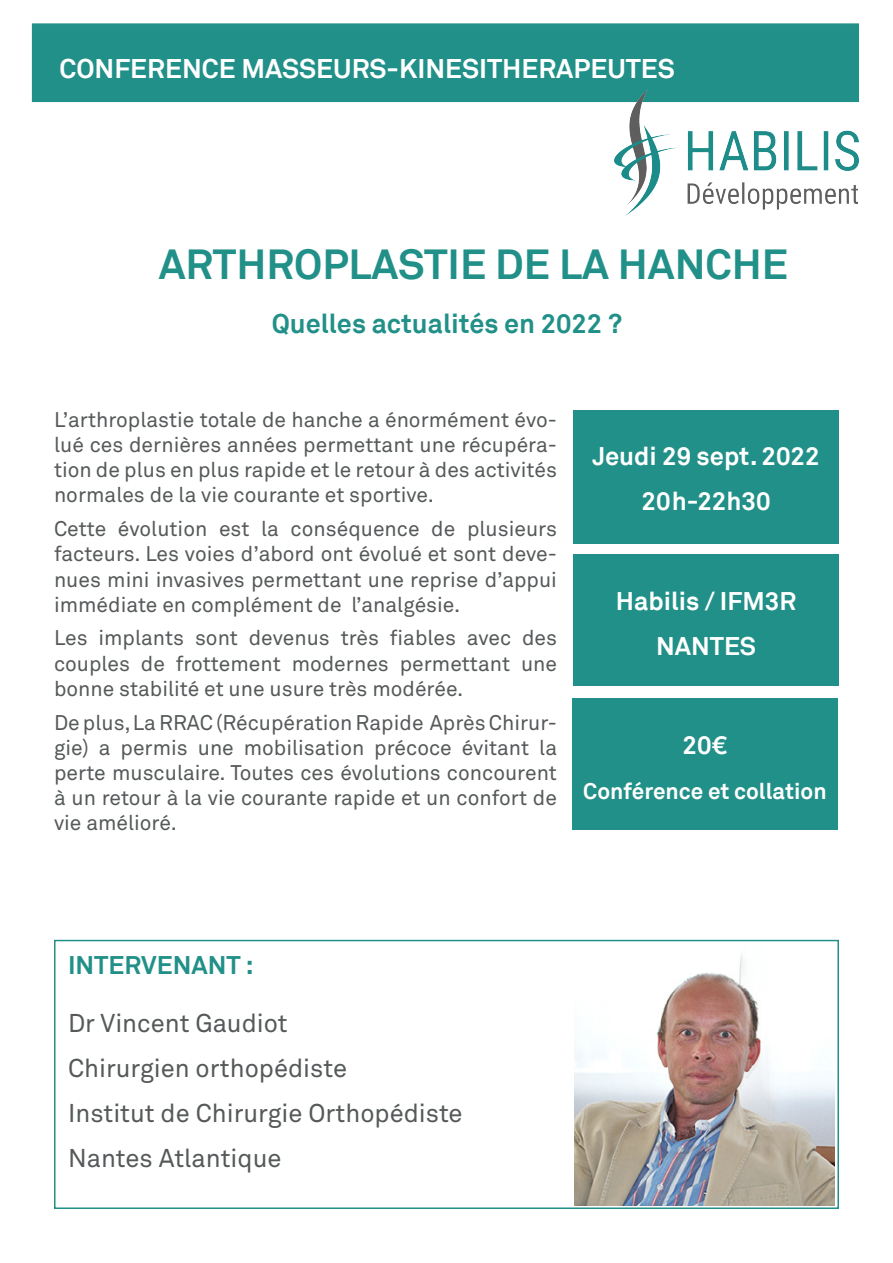
<style>
.page{position:relative;width:893px;height:1263px;background:#fff}
.page>*{position:absolute;margin:0;border:0;box-sizing:border-box;transform-origin:0 0}
.t1{font:700 42px "Akkurat";color:#219088}
.t2{font:700 27px "Akkurat";color:#fff}
.t3{font:700 27px "Akkurat";color:#219088}
.t4{font:25.5px/45px "Akkurat Pro";color:#55595a}
.t5{font:700 25.5px "Akkurat";color:#fff}
.t6{font:700 25.5px "Akkurat";color:#219088}
.t7{font:700 22.5px "Akkurat";color:#fff}
.t8{font:21px/25.2px "Akkurat Pro";color:#55595a;text-align:justify}
</style>
<div class="page">
<div style="left:573px;top:410px;width:266px;height:133px;background:#219088"></div>
<div style="left:573px;top:554px;width:266px;height:132px;background:#219088"></div>
<div style="left:32px;top:23px;width:827px;height:79px;background:#219088;border:2px solid #219088"></div>
<img style="left:575px;top:954px;width:260px;height:252px">
<div style="left:54px;top:940px;width:785px;height:269px;border:2px solid #219088"></div>
<img style="left:614px;top:90px;width:244px;height:126px">
<div style="left:572px;top:698px;width:266px;height:131px;background:#219088"></div>
<p class="t2" style="left:60px;top:52px;width:617px">CONFERENCE MASSEURS-KINESITHERAPEUTES</p>
<p class="t1" style="left:159px;top:238px;width:631px">ARTHROPLASTIE DE LA HANCHE</p>
<p class="t3" style="left:272px;top:306px;width:352px">Quelles actualités en 2022 ?</p>
<p class="t8" style="left:54px;top:407px;width:505px">L’arthroplastie totale de hanche a énormément évo&shy;lué ces dernières années permettant une récupéra&shy;tion de plus en plus rapide et le retour à des activités normales de la vie courante et sportive.</p>
<p class="t8" style="left:54px;top:517px;width:505px">Cette évolution est la conséquence de plusieurs facteurs. Les voies d’abord ont évolué et sont deve&shy;nues mini invasives permettant une reprise d’appui immédiate en complément de l’analgésie.</p>
<p class="t8" style="left:54px;top:626px;width:505px">Les implants sont devenus très fiables avec des couples de frottement modernes permettant une bonne stabilité et une usure très modérée.</p>
<p class="t8" style="left:54px;top:710px;width:505px">De plus, La RRAC (Récupération Rapide Après Chirur&shy;gie) a permis une mobilisation précoce évitant la perte musculaire. Toutes ces évolutions concourent à un retour à la vie courante rapide et un confort de vie amélioré.</p>
<p class="t5" style="left:592px;top:440px;width:229px">Jeudi 29 sept. 2022</p>
<p class="t5" style="left:642px;top:485px;width:130px">20h-22h30</p>
<p class="t5" style="left:616px;top:585px;width:182px">Habilis / IFM3R</p>
<p class="t5" style="left:656px;top:630px;width:101px">NANTES</p>
<p class="t5" style="left:682px;top:728px;width:46px">20€</p>
<p class="t7" style="left:583px;top:776px;width:245px">Conférence et collation</p>
<p class="t6" style="left:68px;top:949px;width:187px">INTERVENANT :</p>
<p class="t4" style="left:68px;top:1001px;width:221px">Dr Vincent Gaudiot</p>
<p class="t4" style="left:68px;top:1046px;width:396px">Chirurgien orthopédiste<br>Institut de Chirurgie Orthopédiste<br>Nantes Atlantique</p>
</div>
